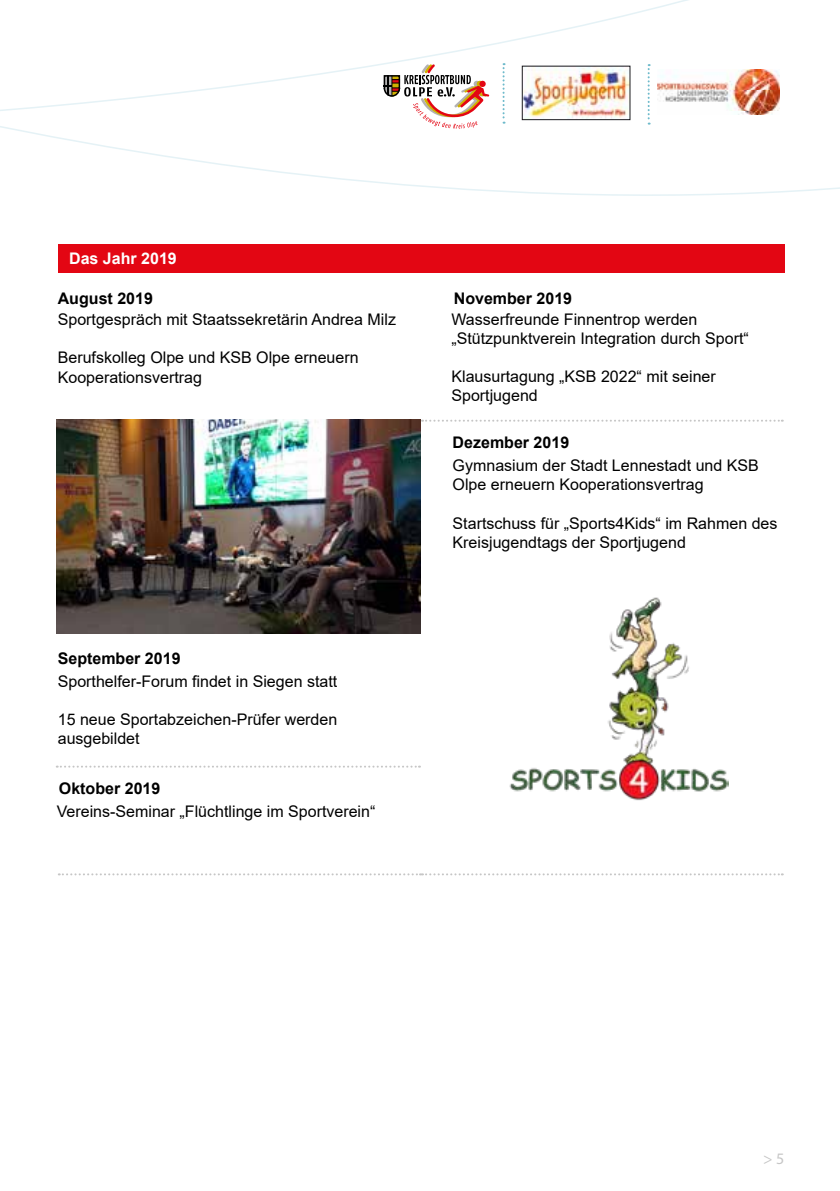
<style>
.page{position:relative;width:840px;height:1191px;background:#fff}
.page>*{position:absolute;margin:0;border:0;box-sizing:border-box;transform-origin:0 0}
.t1{font:16px/19.2px "Arial";color:#000}
.t2{font:700 16px "Arial";color:#000}
.t3{font:700 16px "Arial";color:#fff}
.t4{font:16px "Myriad Pro";color:#c6c6c6}
</style>
<div class="page">
<div style="left:58px;top:244px;width:725px;height:29px;background:#e30613"></div>
<svg style="left:162px;top:69px;width:677px;height:185px"></svg>
<svg style="left:0;top:0;width:759px;height:156px"></svg>
<svg style="left:57px;top:765px;width:363px;height:2px"></svg>
<svg style="left:422px;top:420px;width:360px;height:2px"></svg>
<svg style="left:59px;top:873px;width:723px;height:2px"></svg>
<img style="left:57px;top:420px;width:363px;height:214px">
<img style="left:608px;top:597px;width:81px;height:126px">
<img style="left:509px;top:723px;width:219px;height:78px">
<p class="t3" style="left:69px;top:247px;width:109px">Das Jahr 2019</p>
<p class="t2" style="left:58px;top:287px;width:97px">August 2019</p>
<p class="t1" style="left:58px;top:310px;width:339px">Sportgespräch mit Staatssekretärin Andrea Milz</p>
<p class="t1" style="left:58px;top:348px;width:302px">Berufskolleg Olpe und KSB Olpe erneuern<br>Kooperationsvertrag</p>
<p class="t2" style="left:58px;top:647px;width:124px">September 2019</p>
<p class="t1" style="left:58px;top:671px;width:281px">Sporthelfer-Forum findet in Siegen statt</p>
<p class="t1" style="left:58px;top:709px;width:281px">15 neue Sportabzeichen-Prüfer werden ausgebildet</p>
<p class="t2" style="left:59px;top:777px;width:103px">Oktober 2019</p>
<p class="t1" style="left:57px;top:801px;width:320px">Vereins-Seminar „Flüchtlinge im Sportverein“</p>
<p class="t2" style="left:453px;top:287px;width:120px">November 2019</p>
<p class="t1" style="left:451px;top:309px;width:299px">Wasserfreunde Finnentrop werden „Stützpunktverein Integration durch Sport“</p>
<p class="t1" style="left:451px;top:367px;width:266px">Klausurtagung „KSB 2022“ mit seiner<br>Sportjugend</p>
<p class="t2" style="left:452px;top:431px;width:118px">Dezember 2019</p>
<p class="t1" style="left:452px;top:456px;width:307px">Gymnasium der Stadt Lennestadt und KSB<br>Olpe erneuern Kooperationsvertrag</p>
<p class="t1" style="left:452px;top:513px;width:326px">Startschuss für „Sports4Kids“ im Rahmen des<br>Kreisjugendtags der Sportjugend</p>
<p class="t4" style="left:762px;top:1149px;width:23px">&gt; 5</p>
</div>
